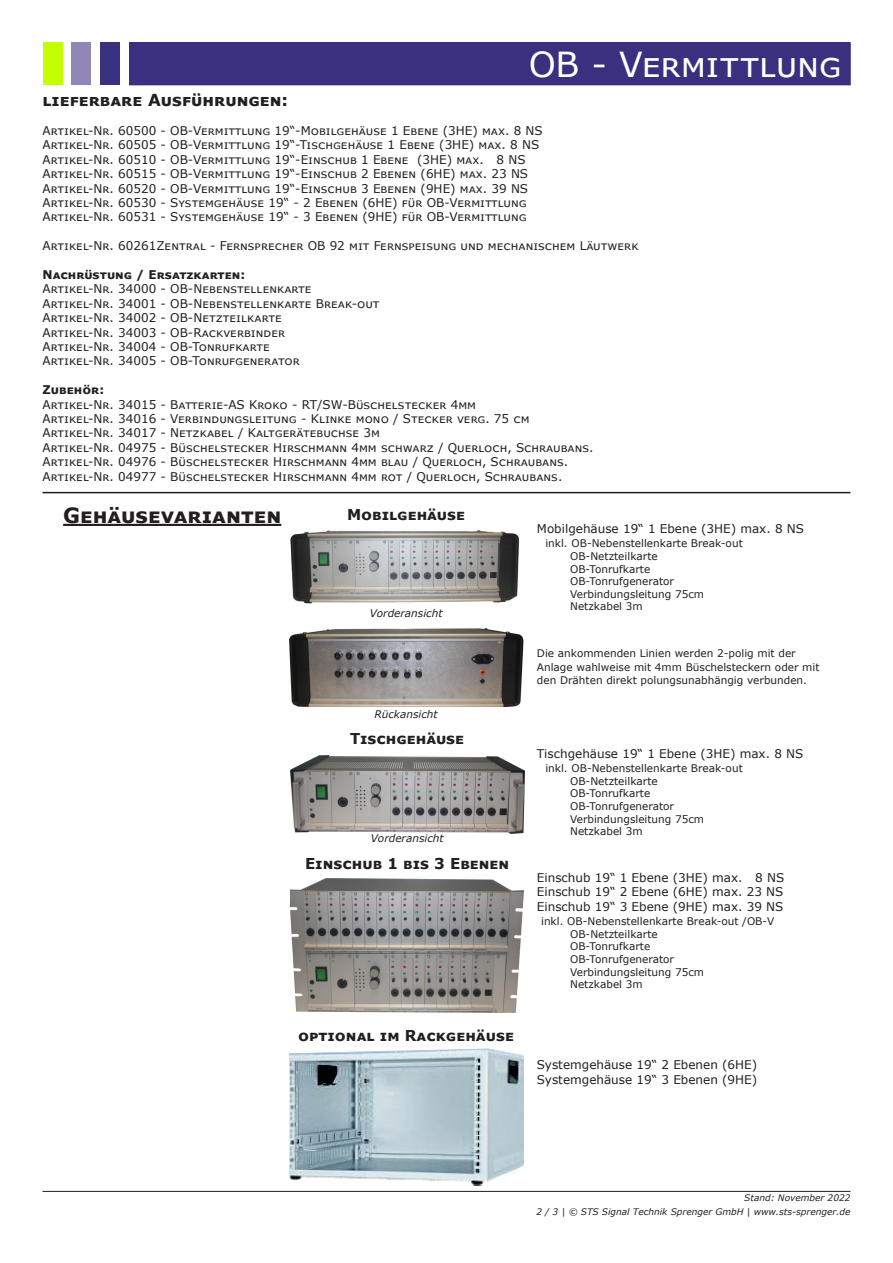
<style>
.page{position:relative;width:893px;height:1263px;background:#fff}
.page>*{position:absolute;margin:0;border:0;box-sizing:border-box;transform-origin:0 0}
.Absatzformat_1{font:34.5px "Verdana";letter-spacing:-.01em;color:#fff}
.t1{font:700 21px "Verdana";color:#231f20}
.t2{font:700 16.5px "Verdana";color:#231f20}
.t3{font:700 15px "Verdana";color:#231f20}
.t4{font:12px "Verdana";color:#231f20}
.t5{font:700 12px "Verdana";color:#231f20}
.Absatzformat_1-2{font:10.5px/13.5px "Verdana";color:#231f20}
.t6{font:italic 10.5px "Verdana";color:#231f20}
.t7{font:italic 9px "Verdana";color:#231f20}
</style>
<div class="page">
<div style="left:43px;top:43px;width:807px;height:42px;background:#39307f"></div>
<div style="left:39px;top:39px;width:89px;height:49px;background:#fff"></div>
<div style="left:43px;top:43px;width:19px;height:42px;background:#c4ff00"></div>
<div style="left:72px;top:43px;width:19px;height:42px;background:#9087b6"></div>
<div style="left:100px;top:43px;width:19px;height:42px;background:#39307f"></div>
<hr style="left:43px;top:1191px;width:807px;height:1px;background:#231f20">
<img style="left:290px;top:878px;width:233px;height:134px">
<img style="left:289px;top:1049px;width:234px;height:137px">
<img style="left:289px;top:628px;width:234px;height:79px">
<hr style="left:63px;top:524px;width:218px;height:2px;background:#231f20">
<img style="left:290px;top:530px;width:230px;height:74px">
<img style="left:290px;top:755px;width:234px;height:79px">
<hr style="left:43px;top:492px;width:807px;height:1px;background:#231f20">
<p class="Absatzformat_1" style="left:529px;top:41px;width:314px">OB - Vermittlung</p>
<p class="t2" style="left:43px;top:88px;width:247px">lieferbare Ausführungen:</p>
<p class="t4" style="left:43px;top:122px;width:502px">Artikel-Nr. 60500 - OB-Vermittlung 19“-Mobilgehäuse 1 Ebene (3HE) max. 8 NS</p>
<p class="t4" style="left:43px;top:137px;width:498px">Artikel-Nr. 60505 - OB-Vermittlung 19“-Tischgehäuse 1 Ebene (3HE) max. 8 NS</p>
<p class="t4" style="left:43px;top:151px;width:484px">Artikel-Nr. 60510 - OB-Vermittlung 19“-Einschub 1 Ebene (3HE) max. 8 NS</p>
<p class="t4" style="left:43px;top:166px;width:487px">Artikel-Nr. 60515 - OB-Vermittlung 19“-Einschub 2 Ebenen (6HE) max. 23 NS</p>
<p class="t4" style="left:43px;top:180px;width:487px">Artikel-Nr. 60520 - OB-Vermittlung 19“-Einschub 3 Ebenen (9HE) max. 39 NS</p>
<p class="t4" style="left:43px;top:194px;width:486px">Artikel-Nr. 60530 - Systemgehäuse 19“ - 2 Ebenen (6HE) für OB-Vermittlung</p>
<p class="t4" style="left:43px;top:209px;width:486px">Artikel-Nr. 60531 - Systemgehäuse 19“ - 3 Ebenen (9HE) für OB-Vermittlung</p>
<p class="t4" style="left:43px;top:238px;width:598px">Artikel-Nr. 60261Zentral - Fernsprecher OB 92 mit Fernspeisung und mechanischem Läutwerk</p>
<p class="t5" style="left:43px;top:266px;width:204px">Nachrüstung / Ersatzkarten:</p>
<p class="t4" style="left:43px;top:281px;width:271px">Artikel-Nr. 34000 - OB-Nebenstellenkarte</p>
<p class="t4" style="left:43px;top:295px;width:339px">Artikel-Nr. 34001 - OB-Nebenstellenkarte Break-out</p>
<p class="t4" style="left:43px;top:310px;width:241px">Artikel-Nr. 34002 - OB-Netzteilkarte</p>
<p class="t4" style="left:43px;top:324px;width:242px">Artikel-Nr. 34003 - OB-Rackverbinder</p>
<p class="t4" style="left:43px;top:338px;width:229px">Artikel-Nr. 34004 - OB-Tonrufkarte</p>
<p class="t4" style="left:43px;top:353px;width:257px">Artikel-Nr. 34005 - OB-Tonrufgenerator</p>
<p class="t5" style="left:43px;top:381px;width:63px">Zubehör:</p>
<p class="t4" style="left:43px;top:396px;width:435px">Artikel-Nr. 34015 - Batterie-AS Kroko - RT/SW-Büschelstecker 4mm</p>
<p class="t4" style="left:43px;top:410px;width:488px">Artikel-Nr. 34016 - Verbindungsleitung - Klinke mono / Stecker verg. 75 cm</p>
<p class="t4" style="left:43px;top:425px;width:339px">Artikel-Nr. 34017 - Netzkabel / Kaltgerätebuchse 3m</p>
<p class="t4" style="left:43px;top:439px;width:553px">Artikel-Nr. 04975 - Büschelstecker Hirschmann 4mm schwarz / Querloch, Schraubans.</p>
<p class="t4" style="left:43px;top:454px;width:527px">Artikel-Nr. 04976 - Büschelstecker Hirschmann 4mm blau / Querloch, Schraubans.</p>
<p class="t4" style="left:43px;top:468px;width:521px">Artikel-Nr. 04977 - Büschelstecker Hirschmann 4mm rot / Querloch, Schraubans.</p>
<p class="t1" style="left:63px;top:501px;width:220px">Gehäusevarianten</p>
<p class="t3" style="left:347px;top:504px;width:120px">Mobilgehäuse</p>
<p class="t4" style="left:537px;top:520px;width:269px">Mobilgehäuse 19“ 1 Ebene (3HE) max. 8 NS</p>
<p class="Absatzformat_1-2" style="left:545px;top:537px;width:199px">inkl. OB-Nebenstellenkarte Break-out</p>
<p class="Absatzformat_1-2" style="left:570px;top:549px;width:89px">OB-Netzteilkarte</p>
<p class="Absatzformat_1-2" style="left:570px;top:562px;width:82px">OB-Tonrufkarte</p>
<p class="Absatzformat_1-2" style="left:570px;top:574px;width:105px">OB-Tonrufgenerator</p>
<p class="Absatzformat_1-2" style="left:570px;top:587px;width:135px">Verbindungsleitung 75cm</p>
<p class="Absatzformat_1-2" style="left:570px;top:600px;width:74px">Netzkabel 3m</p>
<p class="t6" style="left:370px;top:606px;width:74px">Vorderansicht</p>
<p class="t6" style="left:375px;top:706px;width:65px">Rückansicht</p>
<p class="t3" style="left:350px;top:728px;width:116px">Tischgehäuse</p>
<p class="t6" style="left:371px;top:831px;width:74px">Vorderansicht</p>
<p class="t3" style="left:305px;top:852px;width:206px">Einschub 1 bis 3 Ebenen</p>
<p class="t3" style="left:298px;top:1025px;width:218px">optional im Rackgehäuse</p>
<p class="Absatzformat_1-2" style="left:537px;top:647px;width:284px">Die ankommenden Linien werden 2-polig mit der<br>Anlage wahlweise mit 4mm Büschelsteckern oder mit den Drähten direkt polungsunabhängig verbunden.</p>
<p class="t4" style="left:537px;top:745px;width:268px">Tischgehäuse 19“ 1 Ebene (3HE) max. 8 NS</p>
<p class="Absatzformat_1-2" style="left:545px;top:761px;width:199px">inkl. OB-Nebenstellenkarte Break-out</p>
<p class="Absatzformat_1-2" style="left:570px;top:774px;width:89px">OB-Netzteilkarte</p>
<p class="Absatzformat_1-2" style="left:570px;top:787px;width:82px">OB-Tonrufkarte</p>
<p class="Absatzformat_1-2" style="left:570px;top:799px;width:105px">OB-Tonrufgenerator</p>
<p class="Absatzformat_1-2" style="left:570px;top:812px;width:135px">Verbindungsleitung 75cm</p>
<p class="Absatzformat_1-2" style="left:570px;top:824px;width:74px">Netzkabel 3m</p>
<p class="t4" style="left:537px;top:869px;width:249px">Einschub 19“ 1 Ebene (3HE) max. 8 NS</p>
<p class="t4" style="left:537px;top:884px;width:248px">Einschub 19“ 2 Ebene (6HE) max. 23 NS</p>
<p class="t4" style="left:537px;top:898px;width:248px">Einschub 19“ 3 Ebene (9HE) max. 39 NS</p>
<p class="Absatzformat_1-2" style="left:541px;top:914px;width:235px">inkl. OB-Nebenstellenkarte Break-out /OB-V</p>
<p class="Absatzformat_1-2" style="left:570px;top:927px;width:89px">OB-Netzteilkarte</p>
<p class="Absatzformat_1-2" style="left:570px;top:940px;width:82px">OB-Tonrufkarte</p>
<p class="Absatzformat_1-2" style="left:570px;top:952px;width:105px">OB-Tonrufgenerator</p>
<p class="Absatzformat_1-2" style="left:570px;top:965px;width:135px">Verbindungsleitung 75cm</p>
<p class="Absatzformat_1-2" style="left:570px;top:977px;width:74px">Netzkabel 3m</p>
<p class="t4" style="left:537px;top:1056px;width:222px">Systemgehäuse 19“ 2 Ebenen (6HE)</p>
<p class="t4" style="left:537px;top:1071px;width:222px">Systemgehäuse 19“ 3 Ebenen (9HE)</p>
<p class="t7" style="left:744px;top:1192px;width:108px">Stand: November 2022</p>
<p class="t7" style="left:536px;top:1205px;width:316px">2 / 3 | © STS Signal Technik Sprenger GmbH | www.sts-sprenger.de</p>
</div>
